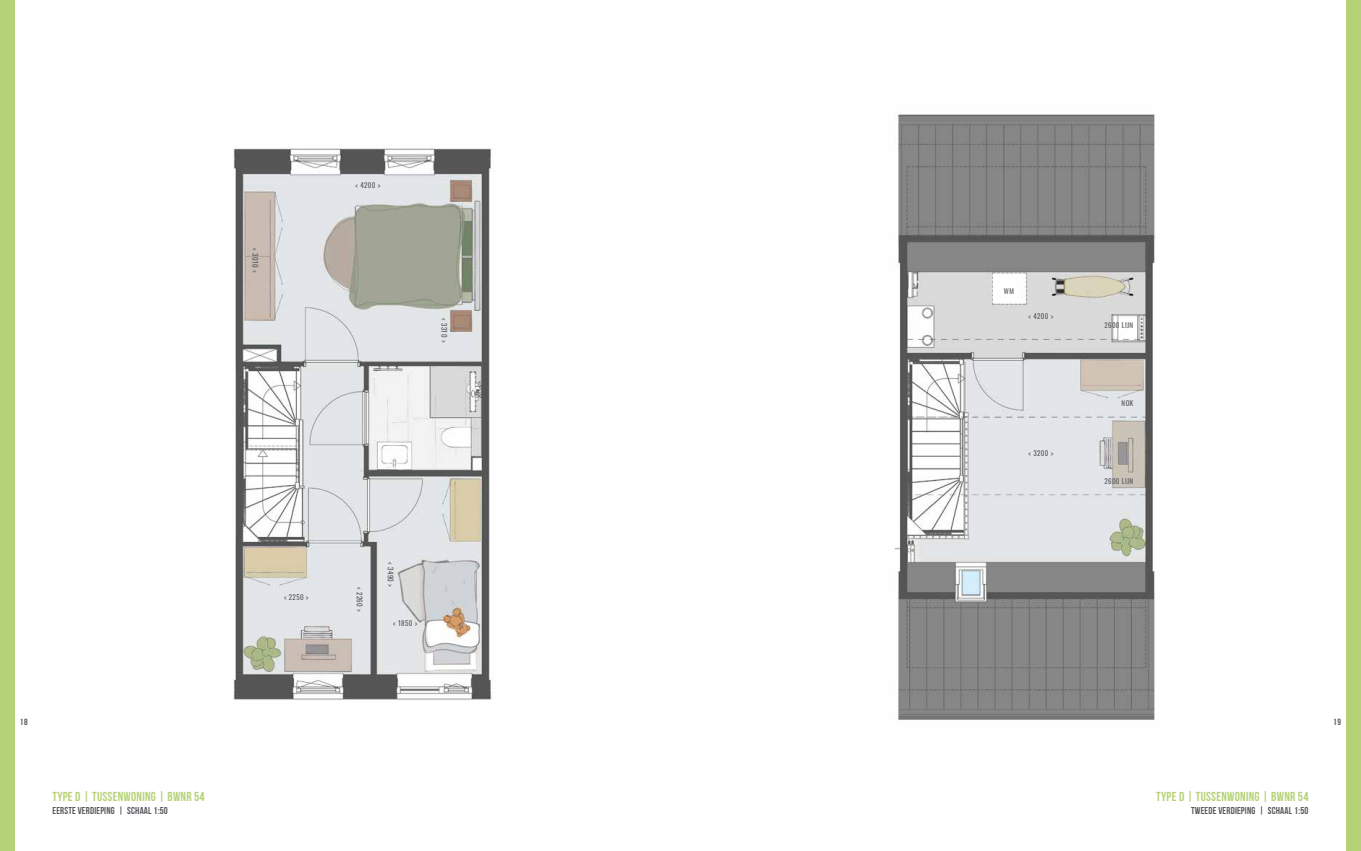
<style>
.page{position:relative;width:1361px;height:851px;background:#fff}
.page>*{position:absolute;margin:0;border:0;box-sizing:border-box;transform-origin:0 0}
.t1{font:13px "Bebas Neue";letter-spacing:.02em;color:#b6d277}
.t2{font:10px "Bebas Neue";letter-spacing:.02em;color:#58595c}
.t3{font:9px "Bebas Neue";color:#58595c}
.t4{font:7px "Oswald";letter-spacing:.05em;color:#58595c}
</style>
<div class="page">
<img style="left:895px;top:114px;width:260px;height:607px">
<div style="left:0;top:0;width:14px;height:850px;background:#b6d277"></div>
<div style="left:1346px;top:0;width:15px;height:850px;background:#b6d277"></div>
<img style="left:233px;top:148px;width:259px;height:552px">
<p class="t4" style="left:262px;top:248px;width:26px;rotate:90deg">&lt; 3010 &gt;</p>
<p class="t4" style="left:355px;top:179px;width:26px">&lt; 4200 &gt;</p>
<p class="t4" style="left:450px;top:318px;width:25px;rotate:90deg">&lt; 3310 &gt;</p>
<p class="t4" style="left:284px;top:590px;width:26px">&lt; 2250 &gt;</p>
<p class="t4" style="left:366px;top:587px;width:26px;rotate:90deg">&lt; 2260 &gt;</p>
<p class="t4" style="left:397px;top:562px;width:26px;rotate:90deg">&lt; 3490 &gt;</p>
<p class="t4" style="left:393px;top:616px;width:26px">&lt; 1850 &gt;</p>
<p class="t4" style="left:1004px;top:285px;width:12px">WM</p>
<p class="t4" style="left:1028px;top:310px;width:26px">&lt; 4200 &gt;</p>
<p class="t4" style="left:1028px;top:446px;width:26px">&lt; 3200 &gt;</p>
<p class="t4" style="left:1104px;top:318px;width:30px">2600 LIJN</p>
<p class="t4" style="left:1121px;top:397px;width:13px">NOK</p>
<p class="t4" style="left:1104px;top:474px;width:30px">2600 LIJN</p>
<p class="t3" style="left:20px;top:717px;width:9px">18</p>
<p class="t3" style="left:1333px;top:717px;width:9px">19</p>
<h1 class="t1" style="left:52px;top:789px;width:154px">TYPE D | TUSSENWONING | BWNR 54</h1>
<h2 class="t2" style="left:52px;top:804px;width:117px">EERSTE VERDIEPING | SCHAAL 1:50</h2>
<h1 class="t1" style="left:1156px;top:789px;width:154px">TYPE D | TUSSENWONING | BWNR 54</h1>
<h2 class="t2" style="left:1191px;top:804px;width:119px">TWEEDE VERDIEPING | SCHAAL 1:50</h2>
</div>
